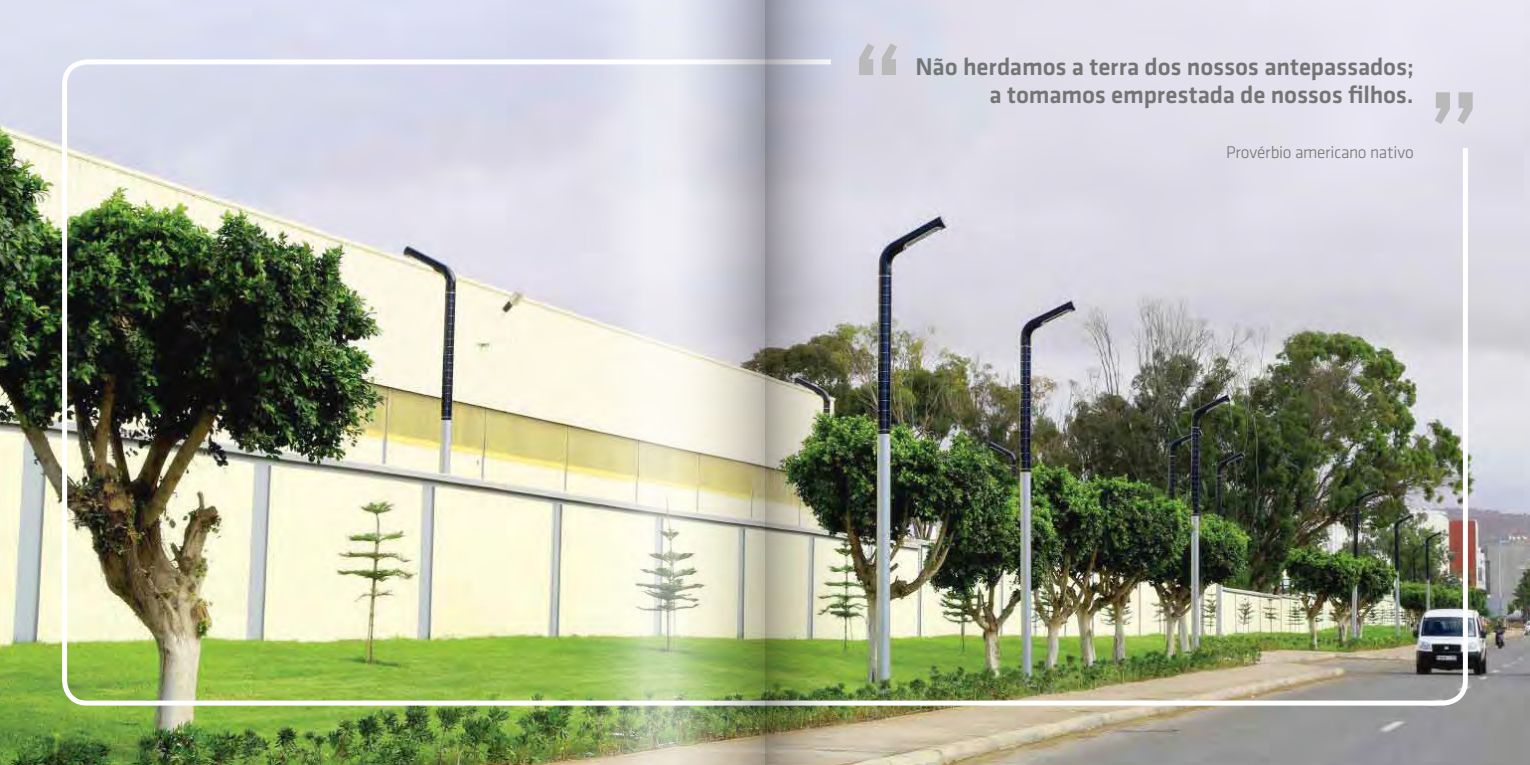
<style>
.page{position:relative;width:1530px;height:765px;background:#fff}
.page>*{position:absolute;margin:0;border:0;box-sizing:border-box;transform-origin:0 0}
.t1{font:500 113.75px "Klavika";color:#b9b9b9}
.t2{font:500 25px "Klavika";letter-spacing:-.005em;color:#737474}
.t3{font:300 17.5px "Klavika";letter-spacing:-.015em;color:#737474}
</style>
<div class="page">
<img style="left:0;top:0;width:1530px;height:765px">
<img style="left:60px;top:57px;width:1410px;height:651px">
<img style="left:554px;top:0;width:211px;height:765px">
<img style="left:765px;top:0;width:92px;height:765px">
<p class="t1" style="left:851px;top:24px;width:55px">“</p>
<p class="t2" style="left:916px;top:53px;width:500px">Não herdamos a terra dos nossos antepassados;</p>
<p class="t2" style="left:990px;top:81px;width:426px">a tomamos emprestada de nossos filhos.</p>
<p class="t3" style="left:1226px;top:142px;width:189px">Provérbio americano nativo</p>
<p class="t1" style="left:1427px;top:71px;width:55px">”</p>
</div>
